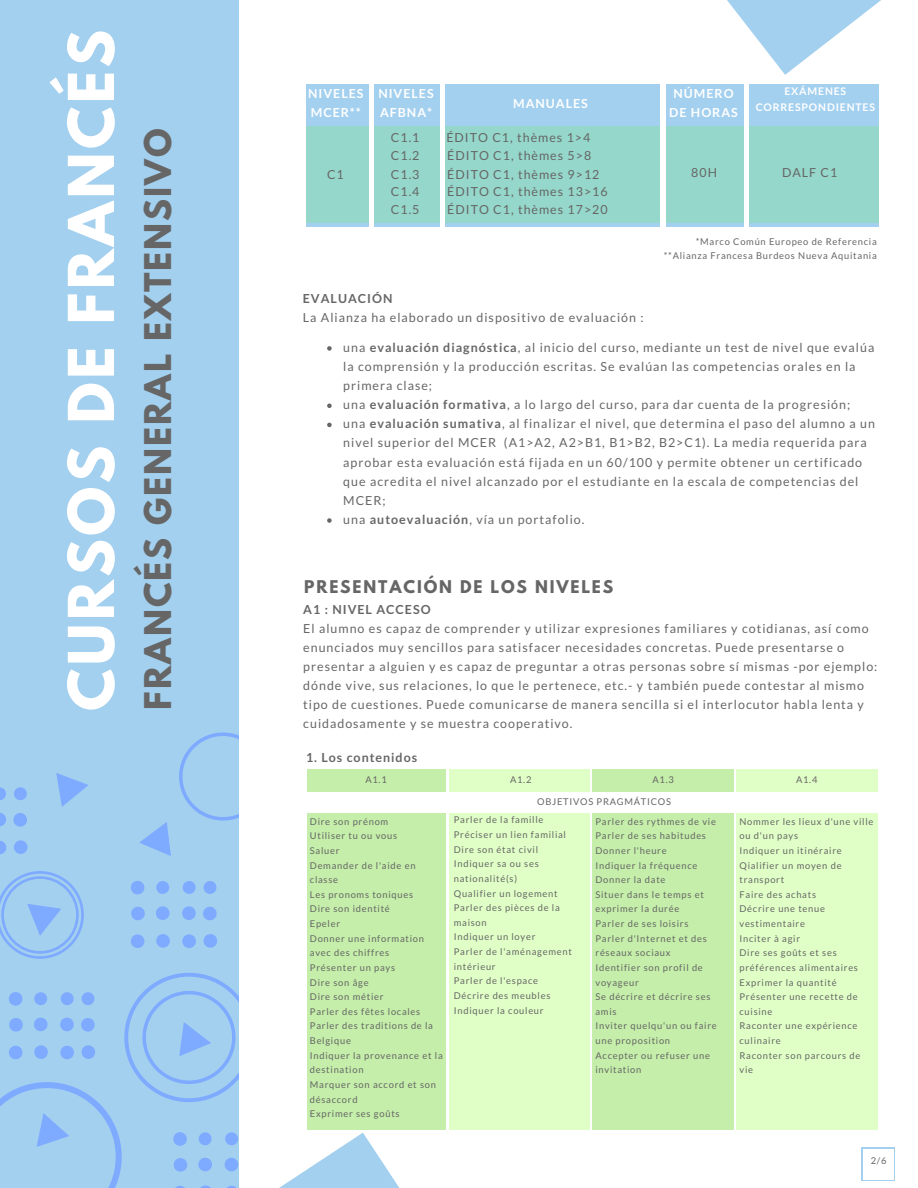
<style>
.page{position:relative;width:918px;height:1188px;background:#fff}
.page>*{position:absolute;margin:0;border:0;box-sizing:border-box;transform-origin:0 0}
.t1{font:700 55.95px "League Spartan";letter-spacing:.06em;color:#fff}
.t2{font:700 32.7px "League Spartan";letter-spacing:.06em;color:#666}
.t3{font:700 15.6px "League Spartan";letter-spacing:.12em;color:#666}
.t4{font:12.45px/19.2px "Lato";letter-spacing:.08em;color:#666}
.t5{font:700 12.45px/19.2px "Lato";letter-spacing:.08em;color:#fff}
.t6{font:700 12.45px "Lato";letter-spacing:.08em;color:#666}
.t7{font:700 10.5px "Lato";letter-spacing:.08em;color:#fff}
.t8{font:9.3px/14.7px "Lato";letter-spacing:.08em;color:#666}
.s1{font-weight:700}
</style>
<div class="page">
<div style="left:0;top:0;width:240px;height:1188px;background:#a3d0ef"></div>
<svg style="left:727px;top:0;width:154px;height:75px"></svg>
<svg style="left:0;top:871px;width:84px;height:88px"></svg>
<svg style="left:182px;top:906px;width:14px;height:14px"></svg>
<svg style="left:203px;top:907px;width:14px;height:13px"></svg>
<svg style="left:156px;top:906px;width:13px;height:14px"></svg>
<svg style="left:131px;top:907px;width:14px;height:13px"></svg>
<svg style="left:131px;top:934px;width:13px;height:14px"></svg>
<svg style="left:156px;top:934px;width:14px;height:14px"></svg>
<svg style="left:182px;top:934px;width:14px;height:14px"></svg>
<svg style="left:204px;top:934px;width:13px;height:14px"></svg>
<svg style="left:131px;top:881px;width:13px;height:13px"></svg>
<svg style="left:156px;top:881px;width:13px;height:13px"></svg>
<svg style="left:183px;top:881px;width:13px;height:13px"></svg>
<svg style="left:204px;top:881px;width:12px;height:13px"></svg>
<svg style="left:0;top:813px;width:6px;height:13px"></svg>
<svg style="left:13px;top:813px;width:14px;height:14px"></svg>
<svg style="left:0;top:841px;width:6px;height:13px"></svg>
<svg style="left:14px;top:840px;width:14px;height:14px"></svg>
<svg style="left:0;top:787px;width:6px;height:13px"></svg>
<svg style="left:14px;top:787px;width:13px;height:13px"></svg>
<svg style="left:56px;top:773px;width:32px;height:34px"></svg>
<hr style="left:862px;top:1149px;width:1px;height:31px;background:#a3d0ef">
<hr style="left:894px;top:1149px;width:1px;height:31px;background:#a3d0ef">
<hr style="left:863px;top:1180px;width:31px;height:1px;background:#a3d0ef">
<hr style="left:863px;top:1148px;width:31px;height:1px;background:#a3d0ef">
<svg style="left:139px;top:733px;width:101px;height:133px"></svg>
<div style="left:307px;top:770px;width:139px;height:361px;background:#c4eea9"></div>
<div style="left:593px;top:770px;width:140px;height:361px;background:#c4eea9"></div>
<div style="left:737px;top:770px;width:140px;height:363px;background:#e0ffc6"></div>
<div style="left:450px;top:770px;width:139px;height:363px;background:#e0ffc6"></div>
<div style="left:287px;top:792px;width:612px;height:20px;background:#fff"></div>
<div style="left:306px;top:85px;width:573px;height:142px;background:#a3d0ef"></div>
<div style="left:306px;top:127px;width:573px;height:95px;background:#95d7ca"></div>
<div style="left:744px;top:82px;width:5px;height:184px;background:#fff"></div>
<hr style="left:661px;top:81px;width:4px;height:185px;background:#fff">
<div style="left:440px;top:82px;width:5px;height:187px;background:#fff"></div>
<div style="left:369px;top:85px;width:5px;height:182px;background:#fff"></div>
<svg style="left:327px;top:346px;width:5px;height:5px"></svg>
<svg style="left:327px;top:404px;width:5px;height:4px"></svg>
<svg style="left:327px;top:423px;width:5px;height:4px"></svg>
<svg style="left:327px;top:518px;width:5px;height:5px"></svg>
<div style="left:289px;top:1131px;width:612px;height:5px;background:#fff"></div>
<svg style="left:0;top:973px;width:499px;height:215px"></svg>
<h1 class="t1" style="left:64px;top:711px;width:683px;rotate:-90deg">CURSOS DE FRANCÉS</h1>
<h2 class="t2" style="left:142px;top:710px;width:583px;rotate:-90deg">FRANCÉS GENERAL EXTENSIVO</h2>
<h3 class="t5" style="left:308px;top:84px;width:57px">NIVELES<br>MCER**</h3>
<h3 class="t5" style="left:378px;top:84px;width:57px">NIVELES<br>AFBNA*</h3>
<h3 class="t5" style="left:669px;top:84px;width:70px;text-align:center">NÚMERO<br>DE HORAS</h3>
<p class="t7" style="left:784px;top:85px;width:63px">EXÁMENES</p>
<h3 class="t5" style="left:513px;top:93px;width:76px">MANUALES</h3>
<p class="t7" style="left:756px;top:100px;width:121px">CORRESPONDIENTES</p>
<h3 class="t4" style="left:446px;top:128px;width:145px">ÉDITO C1, thèmes 1&gt;4</h3>
<h3 class="t4" style="left:447px;top:165px;width:154px">ÉDITO C1, thèmes 9&gt;12</h3>
<h3 class="t4" style="left:391px;top:128px;width:30px;line-height:18.5px;text-align:justify">C1.1<br>C1.2<br>C1.3</h3>
<h3 class="t4" style="left:391px;top:182px;width:30px">C1.4</h3>
<h3 class="t4" style="left:447px;top:146px;width:145px">ÉDITO C1, thèmes 5&gt;8</h3>
<h3 class="t4" style="left:447px;top:182px;width:162px">ÉDITO C1, thèmes 13&gt;16</h3>
<h3 class="t4" style="left:691px;top:163px;width:27px">80H</h3>
<h3 class="t4" style="left:782px;top:162px;width:57px">DALF C1</h3>
<h3 class="t4" style="left:327px;top:165px;width:18px">C1</h3>
<h3 class="t4" style="left:391px;top:199px;width:30px">C1.5</h3>
<h3 class="t4" style="left:447px;top:199px;width:162px">ÉDITO C1, thèmes 17&gt;20</h3>
<p class="t8" style="left:664px;top:234px;width:215px;text-align:right">*Marco Común Europeo de Referencia **Alianza Francesa Burdeos Nueva Aquitania</p>
<h3 class="t6" style="left:303px;top:291px;width:91px">EVALUACIÓN</h3>
<h3 class="t4" style="left:303px;top:308px;width:342px">La Alianza ha elaborado un dispositivo de evaluación :</h3>
<p class="t4" style="left:343px;top:337px;width:533px">una <span class="s1">evaluación diagnóstica</span>, al inicio del curso, mediante un test de nivel que evalúa la comprensión y la producción escritas. Se evalúan las competencias orales en la primera clase;<br>una <span class="s1">evaluación formativa</span>, a lo largo del curso, para dar cuenta de la progresión; una <span class="s1">evaluación sumativa</span>, al finalizar el nivel, que determina el paso del alumno a un nivel superior del MCER (A1&gt;A2, A2&gt;B1, B1&gt;B2, B2&gt;C1). La media requerida para aprobar esta evaluación está fijada en un 60/100 y permite obtener un certificado que acredita el nivel alcanzado por el estudiante en la escala de competencias del MCER;<br>una <span class="s1">autoevaluación</span>, vía un portafolio.</p>
<h3 class="t3" style="left:304px;top:579px;width:311px">PRESENTACIÓN DE LOS NIVELES</h3>
<h3 class="t6" style="left:303px;top:601px;width:129px">A1 : NIVEL ACCESO</h3>
<p class="t4" style="left:303px;top:618px;width:576px">El alumno es capaz de comprender y utilizar expresiones familiares y cotidianas, así como enunciados muy sencillos para satisfacer necesidades concretas. Puede presentarse o presentar a alguien y es capaz de preguntar a otras personas sobre sí mismas -por ejemplo: dónde vive, sus relaciones, lo que le pertenece, etc.- y también puede contestar al mismo tipo de cuestiones. Puede comunicarse de manera sencilla si el interlocutor habla lenta y cuidadosamente y se muestra cooperativo.</p>
<h3 class="t6" style="left:306px;top:750px;width:113px">1. Los contenidos</h3>
<p class="t8" style="left:365px;top:772px;width:23px">A1.1</p>
<p class="t8" style="left:510px;top:772px;width:23px">A1.2</p>
<p class="t8" style="left:652px;top:772px;width:23px">A1.3</p>
<p class="t8" style="left:537px;top:794px;width:135px">OBJETIVOS PRAGMÁTICOS</p>
<p class="t8" style="left:796px;top:772px;width:23px">A1.4</p>
<p class="t8" style="left:454px;top:813px;width:120px">Parler de la famille<br>Préciser un lien familial<br>Dire son état civil<br>Indiquer sa ou ses nationalité(s)<br>Qualifier un logement<br>Parler des pièces de la maison<br>Indiquer un loyer<br>Parler de l'aménagement intérieur<br>Parler de l'espace<br>Décrire des meubles<br>Indiquer la couleur</p>
<p class="t8" style="left:310px;top:814px;width:134px">Dire son prénom<br>Utiliser tu ou vous<br>Saluer<br>Demander de l'aide en classe<br>Les pronoms toniques<br>Dire son identité<br>Epeler<br>Donner une information avec des chiffres<br>Présenter un pays<br>Dire son âge<br>Dire son métier<br>Parler des fêtes locales<br>Parler des traditions de la<br>Belgique<br>Indiquer la provenance et la destination<br>Marquer son accord et son désaccord<br>Exprimer ses goûts</p>
<p class="t8" style="left:595px;top:814px;width:123px">Parler des rythmes de vie<br>Parler de ses habitudes<br>Donner l'heure<br>Indiquer la fréquence<br>Donner la date<br>Situer dans le temps et exprimer la durée<br>Parler de ses loisirs<br>Parler d'Internet et des réseaux sociaux<br>Identifier son profil de voyageur<br>Se décrire et décrire ses amis<br>Inviter quelqu'un ou faire une proposition<br>Accepter ou refuser une invitation</p>
<p class="t8" style="left:739px;top:814px;width:135px">Nommer les lieux d'une ville ou d'un pays<br>Indiquer un itinéraire<br>Qialifier un moyen de transport<br>Faire des achats<br>Décrire une tenue vestimentaire<br>Inciter à agir<br>Dire ses goûts et ses préférences alimentaires<br>Exprimer la quantité<br>Présenter une recette de cuisine<br>Raconter une expérience culinaire<br>Raconter son parcours de vie</p>
<p class="t8" style="left:871px;top:1153px;width:17px">2/6</p>
</div>
